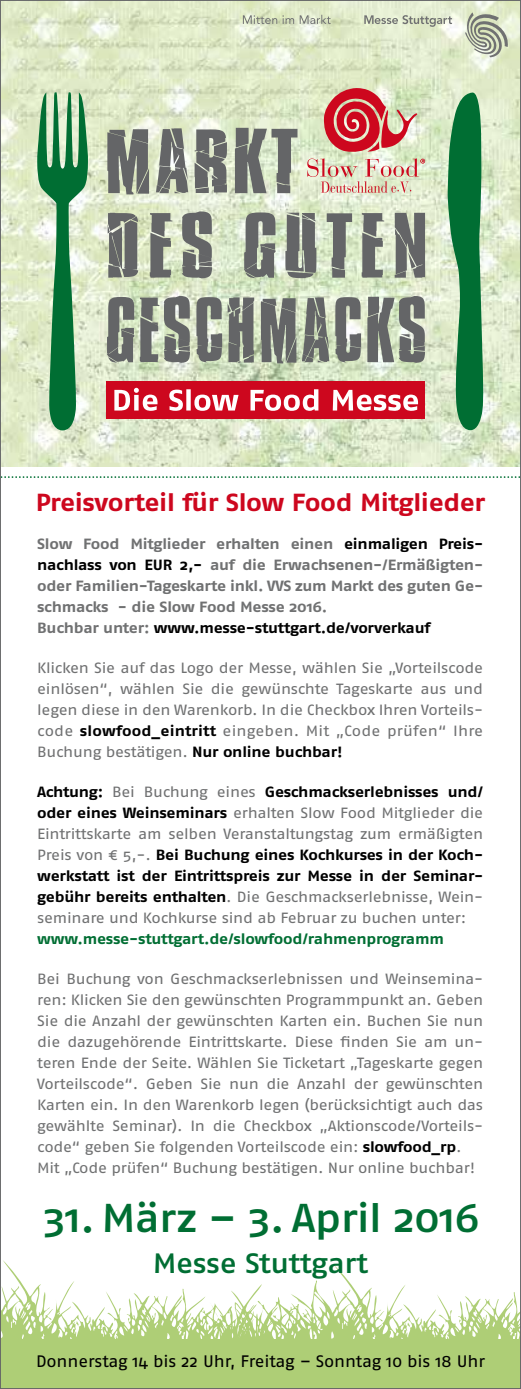
<style>
.page{position:relative;width:521px;height:1389px;background:#fff}
.page>*{position:absolute;margin:0;border:0;box-sizing:border-box;transform-origin:0 0}
.t1{font:40.25px "Fago Pro Extd Medi";letter-spacing:-.02em;color:#006e33}
.t2{font:28px "Fago Pro Extd Medi";letter-spacing:-.015em;color:#006e33}
.t3{font:700 24.68px "Fago Pro Extd";letter-spacing:-.015em;color:#cd071e}
.t4{font:16.62px "Fago Pro Extd";letter-spacing:-.01em;color:#000}
.t5{font:14.88px/21px "Fago Pro Extd";letter-spacing:-.02em;color:#707172;text-align:justify}
.t6{font:700 14.88px/21px "Fago Pro Extd";letter-spacing:-.015em;color:#707172}
.t7{font:700 14.88px "Fago Pro Extd";letter-spacing:-.015em;color:#006e33}
.s1{color:#000}
.s2{font-weight:700;color:#000}
</style>
<div class="page">
<img style="left:2px;top:2px;width:517px;height:464px">
<svg style="left:465px;top:12px;width:44px;height:45px;background:#bac0ac"></svg>
<svg style="left:364px;top:15px;width:88px;height:12px"></svg>
<svg style="left:300px;top:15px;width:31px;height:9px"></svg>
<svg style="left:243px;top:15px;width:51px;height:9px"></svg>
<div style="left:0;top:1339px;width:521px;height:50px;background:#aece76"></div>
<svg style="left:2px;top:1260px;width:517px;height:79px"></svg>
<svg style="left:2px;top:476px;width:517px;height:2px"></svg>
<svg style="left:107px;top:296px;width:318px;height:67px;background:#91968d"></svg>
<svg style="left:108px;top:211px;width:317px;height:67px;background:#a0a699"></svg>
<svg style="left:107px;top:128px;width:190px;height:66px;background:#94988f"></svg>
<div style="left:107px;top:382px;width:318px;height:37px;background:#cd071e"></div>
<svg style="left:307px;top:88px;width:118px;height:105px;background:#d8a798"></svg>
<svg style="left:37px;top:92px;width:51px;height:338px;background:#7fb48b"></svg>
<svg style="left:447px;top:92px;width:37px;height:339px;background:#439361"></svg>
<svg style="left:114px;top:388px;width:304px;height:23px"></svg>
<h3 class="t3" style="left:36px;top:487px;width:451px">Preisvorteil für Slow Food Mitglieder</h3>
<p class="t6" style="left:37px;top:533px;width:447px">Slow Food Mitglieder erhalten einen <span class="s1">einmaligen Preis&shy;nachlass von EUR 2,-</span> auf die Erwachsenen-/Ermäßigten&shy;oder Familien-Tageskarte inkl. VVS zum Markt des guten Ge&shy;schmacks - die Slow Food Messe 2016.<br>Buchbar unter: <span class="s1">www.messe-stuttgart.de/vorverkauf</span></p>
<p class="t5" style="left:37px;top:657px;width:447px">Klicken Sie auf das Logo der Messe, wählen Sie „Vorteilscode einlösen“, wählen Sie die gewünschte Tageskarte aus und legen diese in den Warenkorb. In die Checkbox Ihren Vorteils&shy;code <span class="s2">slowfood_eintritt</span> eingeben. Mit „Code prüfen“ Ihre Buchung bestätigen. <span class="s2">Nur online buchbar!</span></p>
<p class="t5" style="left:37px;top:782px;width:447px"><span class="s2">Achtung:</span> Bei Buchung eines <span class="s2">Geschmackserlebnisses und/ oder eines Weinseminars</span> erhalten Slow Food Mitglieder die Eintrittskarte am selben Veranstaltungstag zum ermäßigten Preis von € 5,-. <span class="s2">Bei Buchung eines Kochkurses in der Koch&shy;werkstatt ist der Eintrittspreis zur Messe in der Seminar&shy;gebühr bereits enthalten</span>. Die Geschmackserlebnisse, Wein&shy;seminare und Kochkurse sind ab Februar zu buchen unter:</p>
<p class="t7" style="left:37px;top:930px;width:408px">www.messe-stuttgart.de/slowfood/rahmenprogramm</p>
<p class="t5" style="left:37px;top:969px;width:447px;text-align:left">Bei Buchung von Geschmackserlebnissen und Weinsemina&shy;ren: Klicken Sie den gewünschten Programmpunkt an. Geben Sie die Anzahl der gewünschten Karten ein. Buchen Sie nun die dazugehörende Eintrittskarte. Diese finden Sie am un&shy;teren Ende der Seite. Wählen Sie Ticketart „Tageskarte gegen Vorteilscode“. Geben Sie nun die Anzahl der gewünschten Karten ein. In den Warenkorb legen (berücksichtigt auch das gewählte Seminar). In die Checkbox „Aktionscode/Vorteils&shy;code“ geben Sie folgenden Vorteilscode ein: <span class="s2">slowfood_rp</span>.<br>Mit „Code prüfen“ Buchung bestätigen. Nur online buchbar!</p>
<h1 class="t1" style="left:44px;top:1194px;width:438px">31. März – 3. April 2016</h1>
<h2 class="t2" style="left:153px;top:1247px;width:217px">Messe Stuttgart</h2>
<p class="t4" style="left:36px;top:1351px;width:451px">Donnerstag 14 bis 22 Uhr, Freitag – Sonntag 10 bis 18 Uhr</p>
</div>
